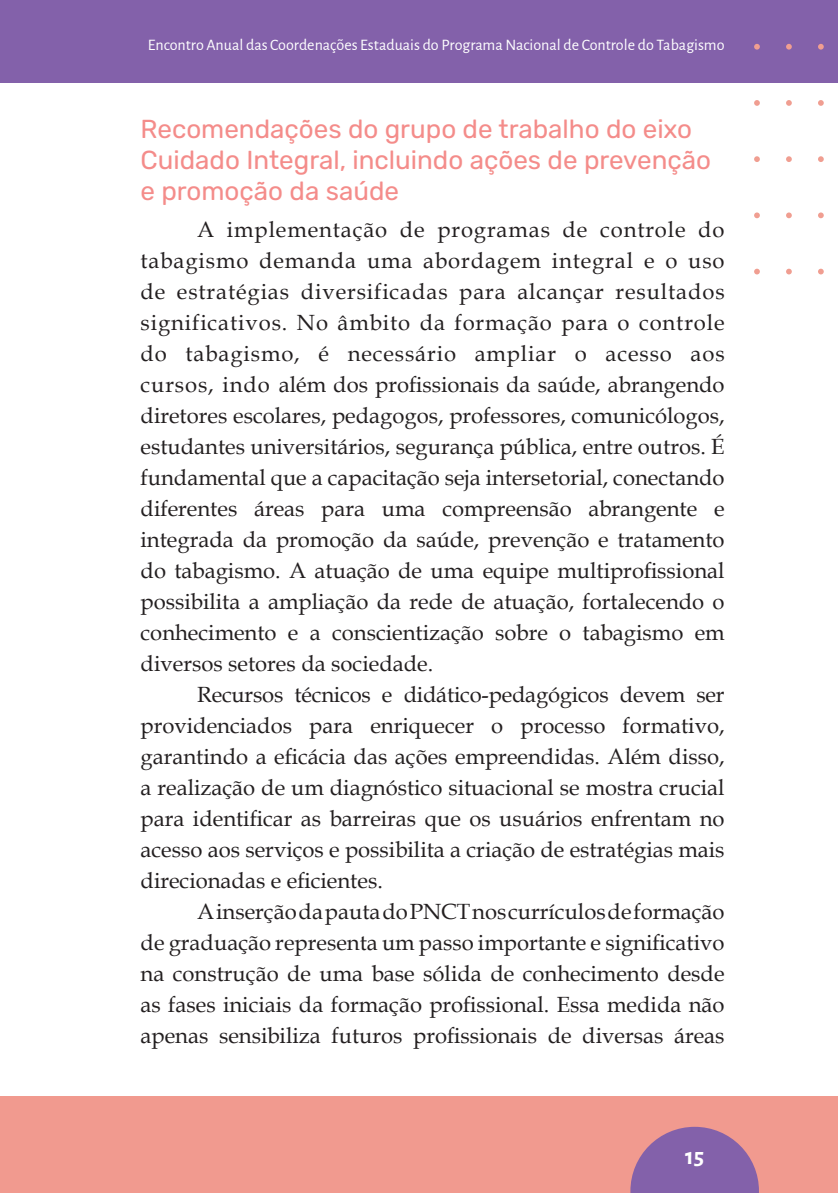
<style>
.page{position:relative;width:838px;height:1193px;background:#fff}
.page>*{position:absolute;margin:0;border:0;box-sizing:border-box;transform-origin:0 0}
.t1{font:26px/31px "Rubik";color:#f48c8a}
.t2{font:700 24px "Alegreya Sans";color:#fff}
.t3{font:22px/31px "Book Antiqua";color:#231f20;text-align:justify}
.t4{font:16px "Alegreya Sans";color:#fff}
</style>
<div class="page">
<div style="left:0;top:1096px;width:838px;height:97px;background:#f19a8f"></div>
<svg style="left:630px;top:1126px;width:129px;height:67px"></svg>
<div style="left:0;top:0;width:838px;height:82px;background:#8361aa"></div>
<svg style="left:818px;top:44px;width:6px;height:6px"></svg>
<svg style="left:818px;top:100px;width:6px;height:6px"></svg>
<svg style="left:818px;top:156px;width:6px;height:6px"></svg>
<svg style="left:818px;top:212px;width:6px;height:6px"></svg>
<svg style="left:818px;top:269px;width:6px;height:5px"></svg>
<svg style="left:786px;top:44px;width:6px;height:6px"></svg>
<svg style="left:786px;top:100px;width:6px;height:6px"></svg>
<svg style="left:786px;top:156px;width:6px;height:6px"></svg>
<svg style="left:786px;top:212px;width:6px;height:6px"></svg>
<svg style="left:786px;top:269px;width:6px;height:5px"></svg>
<svg style="left:754px;top:44px;width:6px;height:6px"></svg>
<svg style="left:754px;top:100px;width:6px;height:6px"></svg>
<svg style="left:754px;top:156px;width:6px;height:6px"></svg>
<svg style="left:754px;top:212px;width:6px;height:6px"></svg>
<svg style="left:754px;top:269px;width:6px;height:5px"></svg>
<p class="t4" style="left:148px;top:34px;width:578px">Encontro Anual das Coordenações Estaduais do Programa Nacional de Controle do Tabagismo</p>
<p class="t1" style="left:141px;top:114px;width:572px">Recomendações do grupo de trabalho do eixo<br>Cuidado Integral, incluindo ações de prevenção e promoção da saúde</p>
<p class="t3" style="left:141px;top:213px;width:586px;text-indent:57px">A implementação de programas de controle do tabagismo demanda uma abordagem integral e o uso de estratégias diversificadas para alcançar resultados significativos. No âmbito da formação para o controle do tabagismo, é necessário ampliar o acesso aos cursos, indo além dos profissionais da saúde, abrangendo diretores escolares, pedagogos, professores, comunicólogos, estudantes universitários, segurança pública, entre outros. É fundamental que a capacitação seja intersetorial, conectando diferentes áreas para uma compreensão abrangente e integrada da promoção da saúde, prevenção e tratamento do tabagismo. A atuação de uma equipe multiprofissional possibilita a ampliação da rede de atuação, fortalecendo o conhecimento e a conscientização sobre o tabagismo em diversos setores da sociedade.</p>
<p class="t3" style="left:141px;top:678px;width:585px;text-indent:57px">Recursos técnicos e didático-pedagógicos devem ser providenciados para enriquecer o processo formativo, garantindo a eficácia das ações empreendidas. Além disso, a realização de um diagnóstico situacional se mostra crucial para identificar as barreiras que os usuários enfrentam no acesso aos serviços e possibilita a criação de estratégias mais direcionadas e eficientes.</p>
<p class="t3" style="left:141px;top:895px;width:585px;text-indent:57px">A inserção da pauta do PNCT nos currículos de formação de graduação representa um passo importante e significativo na construção de uma base sólida de conhecimento desde as fases iniciais da formação profissional. Essa medida não apenas sensibiliza futuros profissionais de diversas áreas</p>
<p class="t2" style="left:685px;top:1138px;width:21px">15</p>
</div>
